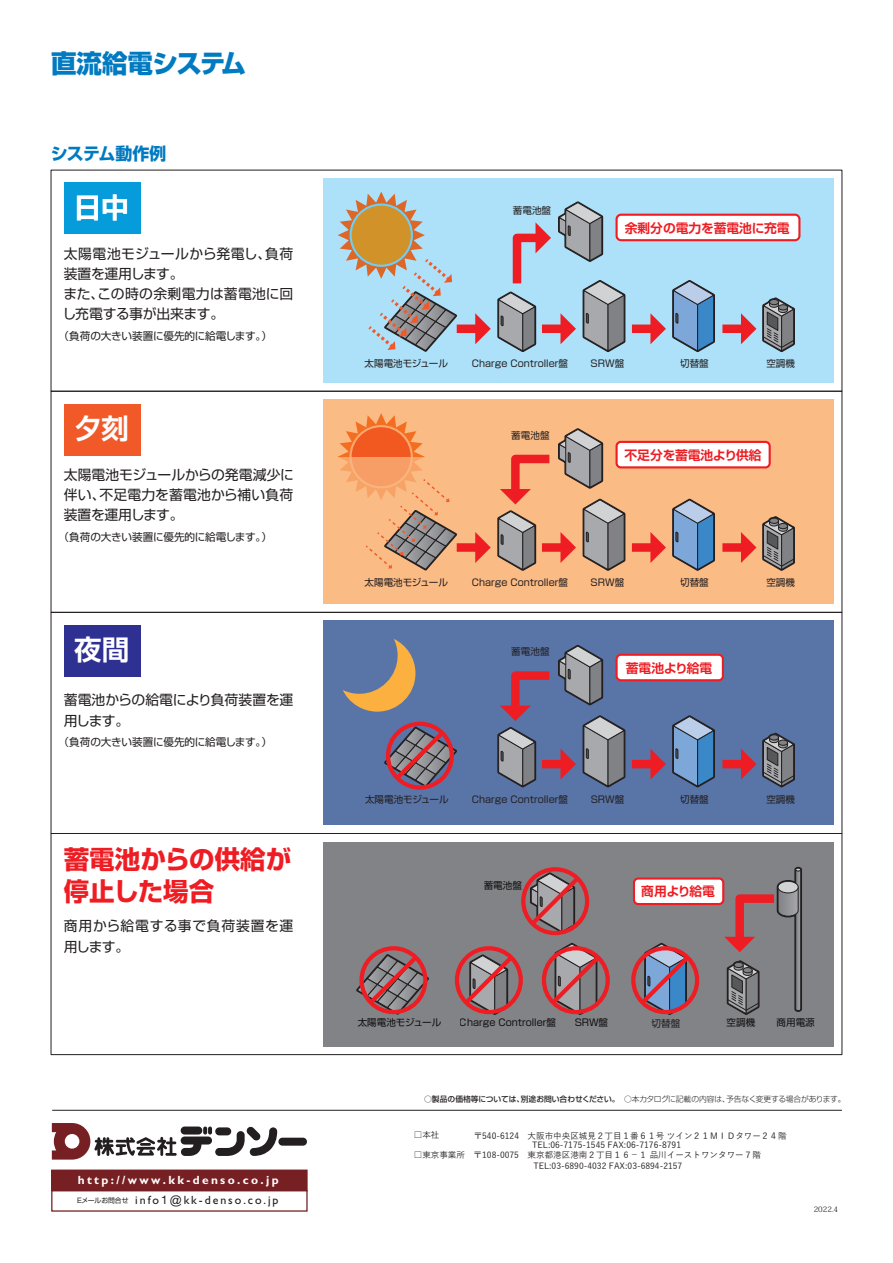
<style>
.page{position:relative;width:893px;height:1263px;background:#fff}
.page>*{position:absolute;margin:0;border:0;box-sizing:border-box;transform-origin:0 0}
.t1{font:700 27.6px "Shin Go Pro De";color:#fff}
.t2{font:700 25.5px/32px "Shin Go Pro";color:#ee1d23}
.t3{font:800 25.5px "Shin Go Pro";letter-spacing:-.02em;color:#007ac1}
.t4{font:700 16.95px "Shin Go Pro";letter-spacing:-.02em;color:#007ac1}
.t5{font:13.8px/20.2px "Shin Go Pro";color:#231f20}
.t6{font:13.8px/20.2px "Shin Go Pro";letter-spacing:-.02em;color:#231f20}
.t7{font:13.8px/21.3px "Shin Go Pro";letter-spacing:.045em;color:#231f20}
.t8{font:700 12.75px "Shin Go Pro De";color:#ee1d23}
.t9{font:700 11.85px/20px "Gill Sans";letter-spacing:.2em;color:#fff}
.t10{font:10.65px "Shin Go Pro";letter-spacing:-.03em;color:#231f20}
.t11{font:9.6px "Shin Go Pro";color:#231f20}
.t12{font:500 8.55px/9.6px "Yu Gothic";color:#231f20}
.t13{font:500 8.55px/10.1px "Yu Go";color:#231f20}
.t14{font:300 7.8px "Shin Go Pro";letter-spacing:-.035em;color:#231f20}
.t15{font:7.5px "Koz Min Pr 6 N";color:#251e1c}
.s1{font-family:"Shin Go Pro";font-weight:400;font-size:6.75px;color:#231f20}
.s2{font-weight:400;color:#231f20}
.s3{font-family:"Helvetica Neue";font-weight:400;color:#231f20}
.s4{font-weight:500}
.s5{font-family:"Yu Go"}
.s6{font-family:"Yu Gothic"}
</style>
<div class="page">
<div style="left:323px;top:179px;width:510px;height:204px;background:#ade1f9"></div>
<div style="left:323px;top:400px;width:510px;height:204px;background:#fbbb85"></div>
<div style="left:323px;top:621px;width:510px;height:204px;background:#5975a7"></div>
<div style="left:323px;top:842px;width:510px;height:204px;background:#818386"></div>
<hr style="left:52px;top:1110px;width:790px;height:1px;background:#231f20">
<div style="left:278px;top:1138px;width:29px;height:8px;background:#231f20;border-radius:4px"></div>
<svg style="left:52px;top:1123px;width:225px;height:36px"></svg>
<div style="left:52px;top:1170px;width:255px;height:20px;background:#762023"></div>
<div style="left:51px;top:1169px;width:257px;height:22px;border:1px solid #762023"></div>
<div style="left:51px;top:1190px;width:257px;height:22px;border:1px solid #762023"></div>
<div style="left:457px;top:324px;width:20px;height:9px;background:#ee1d23"></div>
<div style="left:542px;top:324px;width:21px;height:9px;background:#ee1d23"></div>
<div style="left:632px;top:324px;width:20px;height:9px;background:#ee1d23"></div>
<div style="left:722px;top:324px;width:21px;height:9px;background:#ee1d23"></div>
<div style="left:617px;top:215px;width:182px;height:25px;background:#fff;border-radius:4px"></div>
<div style="left:615px;top:214px;width:185px;height:27px;border:2px solid #ee1d23;border-radius:4px"></div>
<div style="left:64px;top:183px;width:76px;height:51px;background:#069bda"></div>
<div style="left:51px;top:391px;width:791px;height:221px;border:1px solid #231f20"></div>
<div style="left:51px;top:833px;width:791px;height:222px;border:1px solid #231f20"></div>
<svg style="left:338px;top:191px;width:122px;height:161px"></svg>
<div style="left:617px;top:442px;width:153px;height:25px;background:#fff;border-radius:4px"></div>
<div style="left:615px;top:441px;width:156px;height:27px;border:2px solid #ee1d23;border-radius:4px"></div>
<div style="left:64px;top:404px;width:76px;height:51px;background:#f15929"></div>
<div style="left:617px;top:655px;width:106px;height:25px;background:#fff;border-radius:4px"></div>
<div style="left:615px;top:654px;width:109px;height:27px;border:2px solid #ee1d23;border-radius:4px"></div>
<div style="left:64px;top:625px;width:76px;height:51px;background:#2e3092"></div>
<svg style="left:343px;top:639px;width:72px;height:73px"></svg>
<svg style="left:338px;top:413px;width:119px;height:158px"></svg>
<div style="left:634px;top:878px;width:89px;height:26px;background:#fff;border-radius:4px"></div>
<div style="left:633px;top:877px;width:91px;height:28px;border:2px solid #ee1d23;border-radius:4px"></div>
<svg style="left:560px;top:280px;width:66px;height:72px"></svg>
<svg style="left:650px;top:280px;width:65px;height:72px"></svg>
<svg style="left:475px;top:222px;width:76px;height:130px"></svg>
<svg style="left:558px;top:201px;width:46px;height:61px"></svg>
<svg style="left:741px;top:297px;width:54px;height:55px"></svg>
<div style="left:457px;top:543px;width:20px;height:9px;background:#ee1d23"></div>
<div style="left:632px;top:543px;width:20px;height:9px;background:#ee1d23"></div>
<div style="left:722px;top:543px;width:21px;height:9px;background:#ee1d23"></div>
<svg style="left:650px;top:498px;width:65px;height:73px"></svg>
<svg style="left:475px;top:428px;width:152px;height:143px"></svg>
<svg style="left:741px;top:516px;width:54px;height:55px"></svg>
<div style="left:632px;top:760px;width:20px;height:8px;background:#ee1d23"></div>
<div style="left:722px;top:760px;width:21px;height:8px;background:#ee1d23"></div>
<svg style="left:650px;top:715px;width:65px;height:73px"></svg>
<svg style="left:497px;top:645px;width:130px;height:143px"></svg>
<svg style="left:741px;top:732px;width:54px;height:56px"></svg>
<svg style="left:724px;top:866px;width:78px;height:149px"></svg>
<div style="left:778px;top:881px;width:20px;height:12px;background:#d1d2d4;border-radius:50%"></div>
<div style="left:778px;top:881px;width:20px;height:12px;border:1px solid #231f20;border-radius:50%"></div>
<svg style="left:384px;top:724px;width:73px;height:65px"></svg>
<div style="left:359px;top:946px;width:68px;height:68px;border:4px solid #ee1d23;border-radius:50%"></div>
<svg style="left:356px;top:952px;width:73px;height:63px"></svg>
<div style="left:455px;top:946px;width:68px;height:68px;border:4px solid #ee1d23;border-radius:50%"></div>
<svg style="left:460px;top:952px;width:57px;height:63px"></svg>
<div style="left:542px;top:946px;width:68px;height:68px;border:4px solid #ee1d23;border-radius:50%"></div>
<svg style="left:547px;top:943px;width:57px;height:72px"></svg>
<div style="left:631px;top:946px;width:68px;height:68px;border:4px solid #ee1d23;border-radius:50%"></div>
<svg style="left:637px;top:943px;width:56px;height:72px"></svg>
<div style="left:521px;top:867px;width:68px;height:68px;border:4px solid #ee1d23;border-radius:50%"></div>
<svg style="left:526px;top:870px;width:57px;height:65px"></svg>
<h2 class="t3" style="left:51px;top:44px;width:197px">直流給電システム</h2>
<h3 class="t4" style="left:51px;top:140px;width:117px">システム動作例</h3>
<h1 class="t1" style="left:74px;top:185px;width:56px">日中</h1>
<p class="t11" style="left:513px;top:202px;width:40px">蓄電池盤</p>
<h3 class="t5" style="left:62px;top:242px;width:233px">太陽電池モジュールから発電し、負荷装置を運用します。<br>また、この時の余剰電力は蓄電池に回し充電する事が出来ます。</h3>
<p class="t10" style="left:58px;top:327px;width:215px">（負荷の大きい装置に優先的に給電します。）</p>
<h3 class="t8" style="left:625px;top:217px;width:166px">余剰分の電力を蓄電池に充電</h3>
<h1 class="t1" style="left:74px;top:406px;width:56px">夕刻</h1>
<h3 class="t5" style="left:64px;top:463px;width:232px;text-align:justify">太陽電池モジュールからの発電減少に伴い、不足電力を蓄電池から補い負荷装置を運用します。</h3>
<p class="t10" style="left:58px;top:528px;width:215px">（負荷の大きい装置に優先的に給電します。）</p>
<h1 class="t1" style="left:74px;top:627px;width:57px">夜間</h1>
<h3 class="t6" style="left:64px;top:688px;width:231px">蓄電池からの給電により負荷装置を運用します。</h3>
<p class="t10" style="left:58px;top:733px;width:215px">（負荷の大きい装置に優先的に給電します。）</p>
<h2 class="t2" style="left:64px;top:840px;width:229px">蓄電池からの供給が停止した場合</h2>
<h3 class="t7" style="left:64px;top:913px;width:231px">商用から給電する事で負荷装置を運用します。</h3>
<p class="t9" style="left:77px;top:1170px;width:203px">http://www.kk-denso.co.jp<br><span class="s1">Eメールお問合せ</span> <span class="s2">info</span><span class="s3">1</span><span class="s2">@kk-denso.co.jp</span></p>
<p class="t11" style="left:365px;top:356px;width:85px">太陽電池モジュール</p>
<p class="t11" style="left:472px;top:356px;width:98px">Charge Controller盤</p>
<p class="t11" style="left:591px;top:356px;width:35px">SRW盤</p>
<p class="t11" style="left:680px;top:356px;width:30px">切替盤</p>
<p class="t11" style="left:766px;top:356px;width:30px">空調機</p>
<p class="t11" style="left:511px;top:427px;width:40px">蓄電池盤</p>
<h3 class="t8" style="left:624px;top:444px;width:139px">不足分を蓄電池より供給</h3>
<p class="t11" style="left:365px;top:574px;width:85px">太陽電池モジュール</p>
<p class="t11" style="left:472px;top:574px;width:98px">Charge Controller盤</p>
<p class="t11" style="left:591px;top:574px;width:35px">SRW盤</p>
<p class="t11" style="left:680px;top:574px;width:30px">切替盤</p>
<p class="t11" style="left:766px;top:574px;width:30px">空調機</p>
<p class="t11" style="left:511px;top:644px;width:40px">蓄電池盤</p>
<h3 class="t8" style="left:626px;top:657px;width:88px">蓄電池より給電</h3>
<p class="t11" style="left:365px;top:791px;width:85px">太陽電池モジュール</p>
<p class="t11" style="left:472px;top:791px;width:98px">Charge Controller盤</p>
<p class="t11" style="left:591px;top:791px;width:35px">SRW盤</p>
<p class="t11" style="left:680px;top:791px;width:30px">切替盤</p>
<p class="t11" style="left:766px;top:791px;width:30px">空調機</p>
<p class="t11" style="left:484px;top:877px;width:40px">蓄電池盤</p>
<h3 class="t8" style="left:641px;top:881px;width:75px">商用より給電</h3>
<p class="t11" style="left:358px;top:1015px;width:85px">太陽電池モジュール</p>
<p class="t11" style="left:460px;top:1015px;width:98px">Charge Controller盤</p>
<p class="t11" style="left:574px;top:1015px;width:35px">SRW盤</p>
<p class="t11" style="left:727px;top:1015px;width:30px">空調機</p>
<p class="t11" style="left:776px;top:1015px;width:40px">商用電源</p>
<p class="t11" style="left:652px;top:1015px;width:30px">切替盤</p>
<p class="t14" style="left:424px;top:1093px;width:423px"><span class="s4">○製品の価格等については、別途お問い合わせください。　</span>○本カタログに記載の内容は、予告なく変更する場合があります。</p>
<p class="t12" style="left:414px;top:1129px;width:27px">□本社</p>
<p class="t12" style="left:532px;top:1130px;width:256px;text-indent:-76px">　　〒540-6124　大阪市中央区城見２丁目１番６１号ツイン２１ＭＩＤタワー２４<span class="s5">階<br></span>TEL:06-7175-1545 FAX:06-7176-8791</p>
<p class="t13" style="left:533px;top:1149px;width:229px;text-indent:-120px"><span class="s6">□東京事業所　〒</span>108-0075 東京都港区港南２丁目１６－１ 品川イーストワンタワー７階<br>TEL:03-6890-4032 FAX:03-6894-2157</p>
<p class="t15" style="left:814px;top:1205px;width:26px">2022.4</p>
</div>
